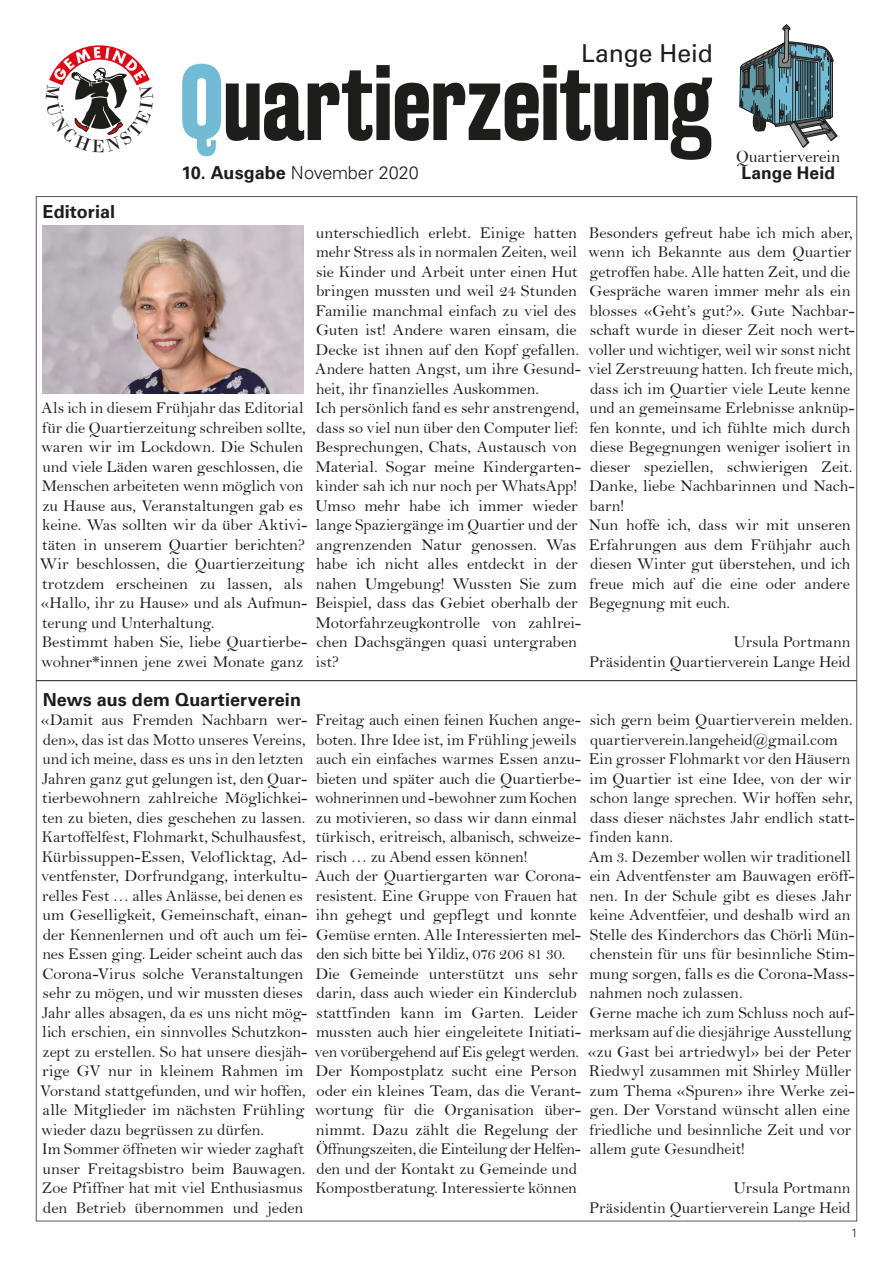
<style>
.page{position:relative;width:893px;height:1263px;background:#fff}
.page>*{position:absolute;margin:0;border:0;box-sizing:border-box;transform-origin:0 0}
.t1{font:700 94.5px "Rakesly Rg";letter-spacing:-.01em;color:#1d1d1b}
.t2{font:24.75px "Univers LT Pro 55 Roman";letter-spacing:-.005em;color:#1d1d1b}
.Fliesstext{font:700 18px "Univers LT Pro 65";letter-spacing:.005em;color:#1d1d1b}
.t3{font:300 18px "Univers LT Pro 45";letter-spacing:-.005em;color:#1d1d1b}
.Bildunterschrift{font:17.4px "Bell";letter-spacing:-.005em;color:#1d1d1b}
.Bildunterschrift-2{font:700 17.4px "Univers LT Pro 65";letter-spacing:.01em;color:#1d1d1b}
.Fliesstext-2{font:16.5px/19.5px "Bell";letter-spacing:-.01em;color:#1d1d1b}
.t4{font:300 12px "Univers LT Pro 45";color:#1d1d1b}
.s1{color:#72bbd4}
.s2{font-family:"Univers LT Pro 65";font-weight:700}
</style>
<div class="page">
<svg style="left:739px;top:24px;width:99px;height:124px"></svg>
<hr style="left:36px;top:680px;width:820px;height:1px;background:#1d1d1b">
<img style="left:43px;top:226px;width:260px;height:168px">
<svg style="left:49px;top:45px;width:101px;height:90px"></svg>
<p class="Fliesstext" style="left:43px;top:199px;width:74px">Editorial</p>
<p class="t2" style="left:581px;top:36px;width:133px">Lange Heid</p>
<p class="t1" style="left:179px;top:47px;width:534px"><span class="s1">Q</span>uartierzeitung</p>
<p class="t3" style="left:181px;top:161px;width:239px"><span class="s2">10. Ausgabe</span> November 2020</p>
<p class="Bildunterschrift" style="left:736px;top:146px;width:106px">Quartierverein</p>
<p class="Bildunterschrift-2" style="left:741px;top:161px;width:95px">Lange Heid</p>
<p class="Fliesstext-2" style="left:40px;top:398px;width:269px">Als ich in diesem Frühjahr das Editorial für die Quartierzeitung schreiben sollte, waren wir im Lockdown. Die Schulen und viele Läden waren geschlossen, die Menschen arbeiteten wenn möglich von zu Hause aus, Veranstaltungen gab es keine. Was sollten wir da über Aktivi&shy;täten in unserem Quartier berichten?<br>Wir beschlossen, die Quartierzeitung trotzdem erscheinen zu lassen, als «Hallo, ihr zu Hause» und als Aufmun&shy;terung und Unterhaltung.</p>
<p class="Fliesstext-2" style="left:41px;top:632px;width:268px">Bestimmt haben Sie, liebe Quartierbe&shy;wohner*innen jene zwei Monate ganz</p>
<p class="Fliesstext-2" style="left:315px;top:222px;width:539px">unterschiedlich erlebt. Einige hatten<br>mehr Stress als in normalen Zeiten, weil<br>sie Kinder und Arbeit unter einen Hut<br>bringen mussten und weil 24 Stunden<br>Familie manchmal einfach zu viel des<br>Guten ist! Andere waren einsam, die<br>Decke ist ihnen auf den Kopf gefallen.<br>Andere hatten Angst, um ihre Gesund- viel Zerstreuung hatten. Ich freute mich, heit, ihr finanzielles Auskommen.</p>
<p class="Fliesstext-2" style="left:315px;top:398px;width:267px">Ich persönlich fand es sehr anstrengend, dass so viel nun über den Computer lief:<br>Besprechungen, Chats, Austausch von Material. Sogar meine Kindergarten&shy;kinder sah ich nur noch per WhatsApp!</p>
<p class="Fliesstext-2" style="left:315px;top:495px;width:267px">Umso mehr habe ich immer wieder lange Spaziergänge im Quartier und der angrenzenden Natur genossen. Was habe ich nicht alles entdeckt in der nahen Umgebung! Wussten Sie zum<br>Beispiel, dass das Gebiet oberhalb der<br>Motorfahrzeugkontrolle von zahlrei&shy;chen Dachsgängen quasi untergraben ist?</p>
<p class="Fliesstext-2" style="left:588px;top:222px;width:268px">Besonders gefreut habe ich mich aber, wenn ich Bekannte aus dem Quartier getroffen habe. Alle hatten Zeit, und die Gespräche waren immer mehr als ein blosses «Geht’s gut?». Gute Nachbar&shy;schaft wurde in dieser Zeit noch wert&shy;voller und wichtiger, weil wir sonst nicht</p>
<p class="Fliesstext-2" style="left:589px;top:378px;width:267px">dass ich im Quartier viele Leute kenne und an gemeinsame Erlebnisse anknüp&shy;fen konnte, und ich fühlte mich durch diese Begegnungen weniger isoliert in dieser speziellen, schwierigen Zeit.<br>Danke, liebe Nachbarinnen und Nach&shy;barn!</p>
<p class="Fliesstext-2" style="left:589px;top:515px;width:263px;text-align:justify">Nun hoffe ich, dass wir mit unseren Erfahrungen aus dem Frühjahr auch diesen Winter gut überstehen, und ich freue mich auf die eine oder andere Begegnung mit euch.</p>
<p class="Fliesstext-2" style="left:734px;top:632px;width:119px">Ursula Portmann</p>
<p class="Fliesstext-2" style="left:589px;top:651px;width:263px">Präsidentin Quartierverein Lange Heid</p>
<p class="Fliesstext" style="left:43px;top:686px;width:260px">News aus dem Quartierverein</p>
<p class="Fliesstext-2" style="left:40px;top:710px;width:540px">«Damit aus Fremden Nachbarn wer-<br>den», das ist das Motto unseres Vereins,<br>und ich meine, dass es uns in den letzten<br>Jahren ganz gut gelungen ist, den Quar-<br>tierbewohnern zahlreiche Möglichkei- wohnerinnen und -bewohner zum Kochen ten zu bieten, dies geschehen zu lassen.<br>Kartoffelfest, Flohmarkt, Schulhausfest,<br>Kürbissuppen-Essen, Veloflicktag, Ad-<br>ventfenster, Dorfrundgang, interkultu-<br>relles Fest … alles Anlässe, bei denen es<br>um Geselligkeit, Gemeinschaft, einan-<br>der Kennenlernen und oft auch um fei-<br>nes Essen ging. Leider scheint auch das<br>Corona-Virus solche Veranstaltungen<br>sehr zu mögen, und wir mussten dieses<br>Jahr alles absagen, da es uns nicht mög-<br>lich erschien, ein sinnvolles Schutzkon-<br>zept zu erstellen. So hat unsere diesjäh- ven vorübergehend auf Eis gelegt werden. rige GV nur in kleinem Rahmen im<br>Vorstand stattgefunden, und wir hoffen,<br>alle Mitglieder im nächsten Frühling<br>wieder dazu begrüssen zu dürfen.</p>
<p class="Fliesstext-2" style="left:42px;top:1139px;width:265px">Im Sommer öffneten wir wieder zaghaft unser Freitagsbistro beim Bauwagen.<br>Zoe Pfiffner hat mit viel Enthusiasmus den Betrieb übernommen und jeden</p>
<p class="Fliesstext-2" style="left:590px;top:710px;width:264px">sich gern beim Quartierverein melden. quartierverein.langeheid@gmail.com</p>
<p class="Fliesstext-2" style="left:589px;top:749px;width:267px">Ein grosser Flohmarkt vor den Häusern im Quartier ist eine Idee, von der wir schon lange sprechen. Wir hoffen sehr, dass dieser nächstes Jahr endlich statt&shy;finden kann.</p>
<p class="Fliesstext-2" style="left:589px;top:846px;width:267px">Am 3. Dezember wollen wir traditionell ein Adventfenster am Bauwagen eröff&shy;nen. In der Schule gibt es dieses Jahr keine Adventfeier, und deshalb wird an Stelle des Kinderchors das Chörli Mün&shy;chenstein für uns für besinnliche Stim&shy;mung sorgen, falls es die Corona-Mass&shy;nahmen noch zulassen.</p>
<p class="Fliesstext-2" style="left:588px;top:1002px;width:268px">Gerne mache ich zum Schluss noch auf&shy;merksam auf die diesjährige Ausstellung «zu Gast bei artriedwyl» bei der Peter Riedwyl zusammen mit Shirley Müller zum Thema «Spuren» ihre Werke zei&shy;gen. Der Vorstand wünscht allen eine friedliche und besinnliche Zeit und vor allem gute Gesundheit!</p>
<p class="Fliesstext-2" style="left:734px;top:1178px;width:119px">Ursula Portmann</p>
<p class="Fliesstext-2" style="left:589px;top:1197px;width:263px">Präsidentin Quartierverein Lange Heid</p>
<p class="Fliesstext-2" style="left:315px;top:710px;width:267px">Freitag auch einen feinen Kuchen ange&shy;boten. Ihre Idee ist, im Frühling jeweils auch ein einfaches warmes Essen anzu&shy;bieten und später auch die Quartierbe-</p>
<p class="Fliesstext-2" style="left:315px;top:807px;width:267px">zu motivieren, so dass wir dann einmal türkisch, eritreisch, albanisch, schweize&shy;risch … zu Abend essen können!</p>
<p class="Fliesstext-2" style="left:315px;top:866px;width:267px">Auch der Quartiergarten war Corona&shy;resistent. Eine Gruppe von Frauen hat ihn gehegt und gepflegt und konnte Gemüse ernten. Alle Interessierten mel&shy;den sich bitte bei Yildiz, 076 206 81 30.</p>
<p class="Fliesstext-2" style="left:315px;top:963px;width:267px">Die Gemeinde unterstützt uns sehr darin, dass auch wieder ein Kinderclub stattfinden kann im Garten. Leider mussten auch hier eingeleitete Initiati-</p>
<p class="Fliesstext-2" style="left:315px;top:1061px;width:268px">Der Kompostplatz sucht eine Person oder ein kleines Team, das die Verant&shy;wortung für die Organisation über&shy;nimmt. Dazu zählt die Regelung der Öffnungszeiten, die Einteilung der Helfen-</p>
<p class="Fliesstext-2" style="left:315px;top:1158px;width:263px">den und der Kontakt zu Gemeinde und<br>Kompostberatung. Interessierte können</p>
<p class="t4" style="left:851px;top:1225px;width:8px">1</p>
</div>
